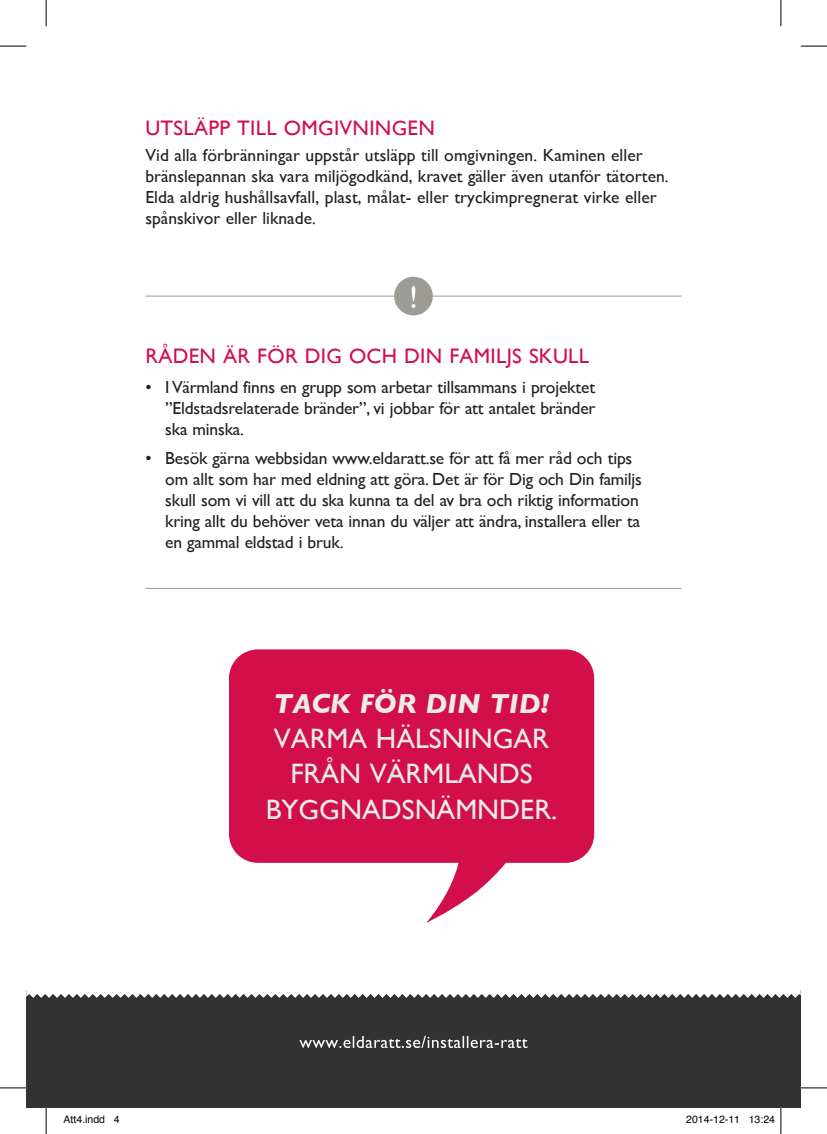
<style>
.page{position:relative;width:827px;height:1134px;background:#fff}
.page>*{position:absolute;margin:0;border:0;box-sizing:border-box;transform-origin:0 0}
.t1{font:28px/35px "Gill Sans";color:#ebecea;text-align:center}
.t2{font:italic 700 28px "Gill Sans";color:#ebecea}
.t3{font:21px "Gill Sans";letter-spacing:.015em;color:#d20e4b}
.t4{font:17.5px/21px "Gill Sans";letter-spacing:-.01em;color:#231f20}
.t5{font:10.5px "Helvetica";color:#000}
</style>
<div class="page">
<div style="left:26px;top:990px;width:774px;height:118px;background:#333233"></div>
<svg style="left:299px;top:1036px;width:228px;height:12px"></svg>
<hr style="left:145px;top:588px;width:536px;height:1px;background:#9d9b95">
<hr style="left:145px;top:296px;width:536px;height:1px;background:#9d9b95">
<div style="left:394px;top:277px;width:38px;height:38px;background:#9d9b95;border-radius:50%"></div>
<svg style="left:411px;top:286px;width:4px;height:22px"></svg>
<svg style="left:26px;top:990px;width:774px;height:8px"></svg>
<svg style="left:229px;top:649px;width:365px;height:274px;fill:#d20e4b"></svg>
<svg style="left:0;top:46px;width:26px;height:1px"></svg>
<svg style="left:800px;top:46px;width:26px;height:1px"></svg>
<svg style="left:0;top:1088px;width:26px;height:1px"></svg>
<svg style="left:800px;top:1088px;width:26px;height:1px"></svg>
<svg style="left:46px;top:0;width:1px;height:26px"></svg>
<svg style="left:46px;top:1108px;width:1px;height:26px"></svg>
<svg style="left:780px;top:0;width:1px;height:26px"></svg>
<svg style="left:780px;top:1108px;width:1px;height:26px"></svg>
<p class="t3" style="left:145px;top:116px;width:291px">Utsläpp till omgivningen</p>
<p class="t4" style="left:145px;top:144px;width:524px">Vid alla förbränningar uppstår utsläpp till omgivningen. Kaminen eller bränslepannan ska vara miljögodkänd, kravet gäller även utanför tätorten.<br>Elda aldrig hushållsavfall, plast, målat- eller tryckimpregnerat virke eller spånskivor eller liknade.</p>
<p class="t3" style="left:145px;top:343px;width:445px">Råden är för dig och din familjs skull</p>
<p class="t4" style="left:165px;top:377px;width:431px;text-align:justify;text-indent:-20px">• I Värmland finns en grupp som arbetar tillsammans i projektet ”Eldstadsrelaterade bränder”, vi jobbar för att antalet bränder ska minska.</p>
<p class="t4" style="left:165px;top:447px;width:478px;text-indent:-20px">• Besök gärna webbsidan www.eldaratt.se för att få mer råd och tips om allt som har med eldning att göra. Det är för Dig och Din familjs skull som vi vill att du ska kunna ta del av bra och riktig information kring allt du behöver veta innan du väljer att ändra, installera eller ta en gammal eldstad i bruk.</p>
<h1 class="t2" style="left:273px;top:687px;width:277px">TACK för din tid!</h1>
<h1 class="t1" style="left:266px;top:721px;width:293px">Varma hälsningar från Värmlands byggnadsnämnder.</h1>
<p class="t5" style="left:64px;top:1112px;width:58px">Att4.indd 4</p>
<p class="t5" style="left:686px;top:1112px;width:90px">2014-12-11 13:24</p>
</div>
